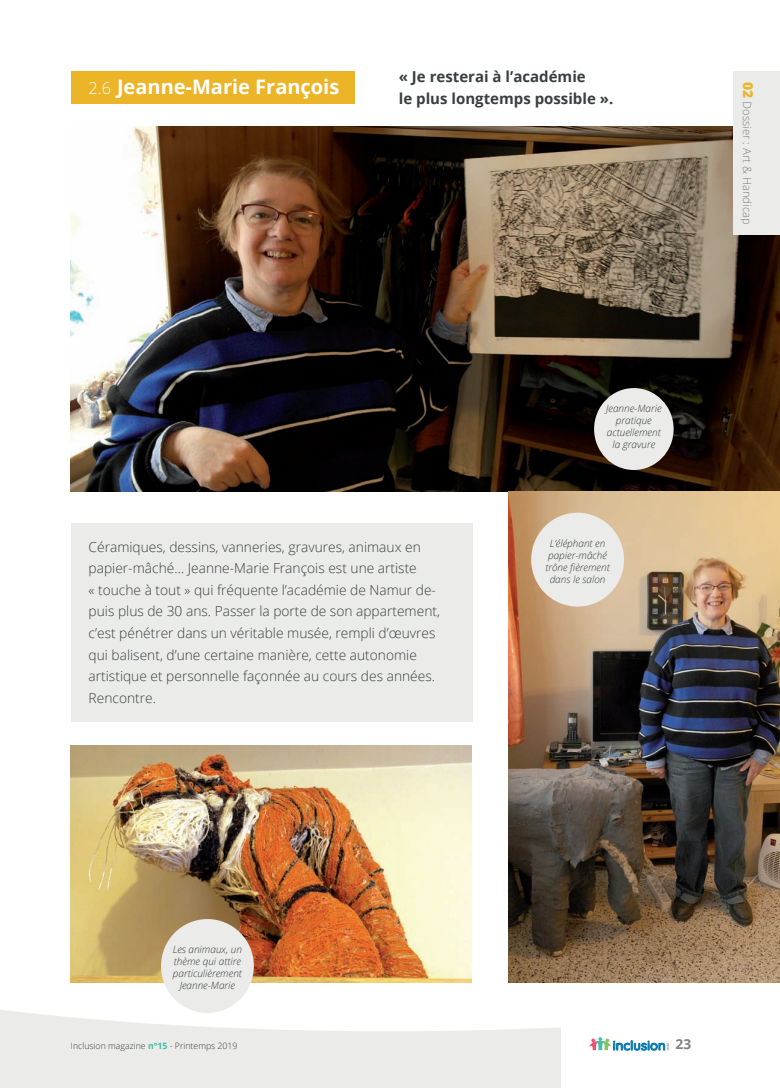
<style>
.page{position:relative;width:780px;height:1088px;background:#fff}
.page>*{position:absolute;margin:0;border:0;box-sizing:border-box;transform-origin:0 0}
.t1{font:700 20px "Open Sans";color:#fff}
.t2{font:700 15px/21.5px "Open Sans";color:#393f40}
.t3{font:300 13.75px/21.5px "Open Sans";color:#393f40}
.t4{font:700 13.75px "Open Sans";color:#808287}
.t5{font:300 11.25px "Open Sans";color:#808287}
.t6{font:italic 300 10px/12px "Open Sans";color:#393f40;text-align:center}
.t7{font:300 8.75px "Open Sans";color:#393f40}
.s1{font-weight:300;font-size:16.25px}
.s2{font-weight:800;font-size:13.75px;color:#ecb427}
.s3{font-weight:700;color:#41bea2}
</style>
<div class="page">
<div style="left:0;top:1001px;width:560px;height:87px;background:#ebebea"></div>
<svg style="left:0;top:771px;width:780px;height:260px"></svg>
<svg style="left:589px;top:1037px;width:80px;height:13px"></svg>
<div style="left:71px;top:524px;width:401px;height:198px;background:#ebebea"></div>
<div style="left:71px;top:71px;width:283px;height:33px;background:#ecb427"></div>
<img style="left:71px;top:126px;width:709px;height:365px">
<div style="left:594px;top:388px;width:79px;height:82px;background:#ebebea;border-radius:50%"></div>
<img style="left:71px;top:745px;width:400px;height:237px">
<div style="left:161px;top:919px;width:93px;height:94px;background:#ebebea;border-radius:50%"></div>
<img style="left:508px;top:491px;width:272px;height:491px">
<div style="left:531px;top:513px;width:93px;height:93px;background:#ebebea;border-radius:50%"></div>
<div style="left:733px;top:72px;width:47px;height:163px;background:#ebebea"></div>
<h1 class="t1" style="left:89px;top:73px;width:252px"><span class="s1">2.6</span> Jeanne-Marie François</h1>
<p class="t2" style="left:399px;top:66px;width:216px">« Je resterai à l’académie<br>le plus longtemps possible ».</p>
<p class="t6" style="left:606px;top:402px;width:57px">Jeanne-Marie pratique actuellement la gravure</p>
<p class="t3" style="left:89px;top:536px;width:353px">Céramiques, dessins, vanneries, gravures, animaux en papier-mâché… Jeanne-Marie François est une artiste<br>« touche à tout » qui fréquente l’académie de Namur de&shy;puis plus de 30 ans. Passer la porte de son appartement, c’est pénétrer dans un véritable musée, rempli d’œuvres qui balisent, d’une certaine manière, cette autonomie artistique et personnelle façonnée au cours des années.<br>Rencontre.</p>
<p class="t6" style="left:545px;top:537px;width:66px">L’éléphant en papier-mâché trône fièrement dans le salon</p>
<p class="t5" style="left:755px;top:82px;width:145px;rotate:90deg"><span class="s2">02</span> Dossier : Art &amp; Handicap</p>
<p class="t6" style="left:173px;top:943px;width:71px">Les animaux, un thème qui attire particulièrement<br>Jeanne-Marie</p>
<p class="t7" style="left:71px;top:1039px;width:168px">Inclusion magazine <span class="s3">n°15</span> - Printemps 2019</p>
<p class="t4" style="left:675px;top:1034px;width:17px">23</p>
</div>
